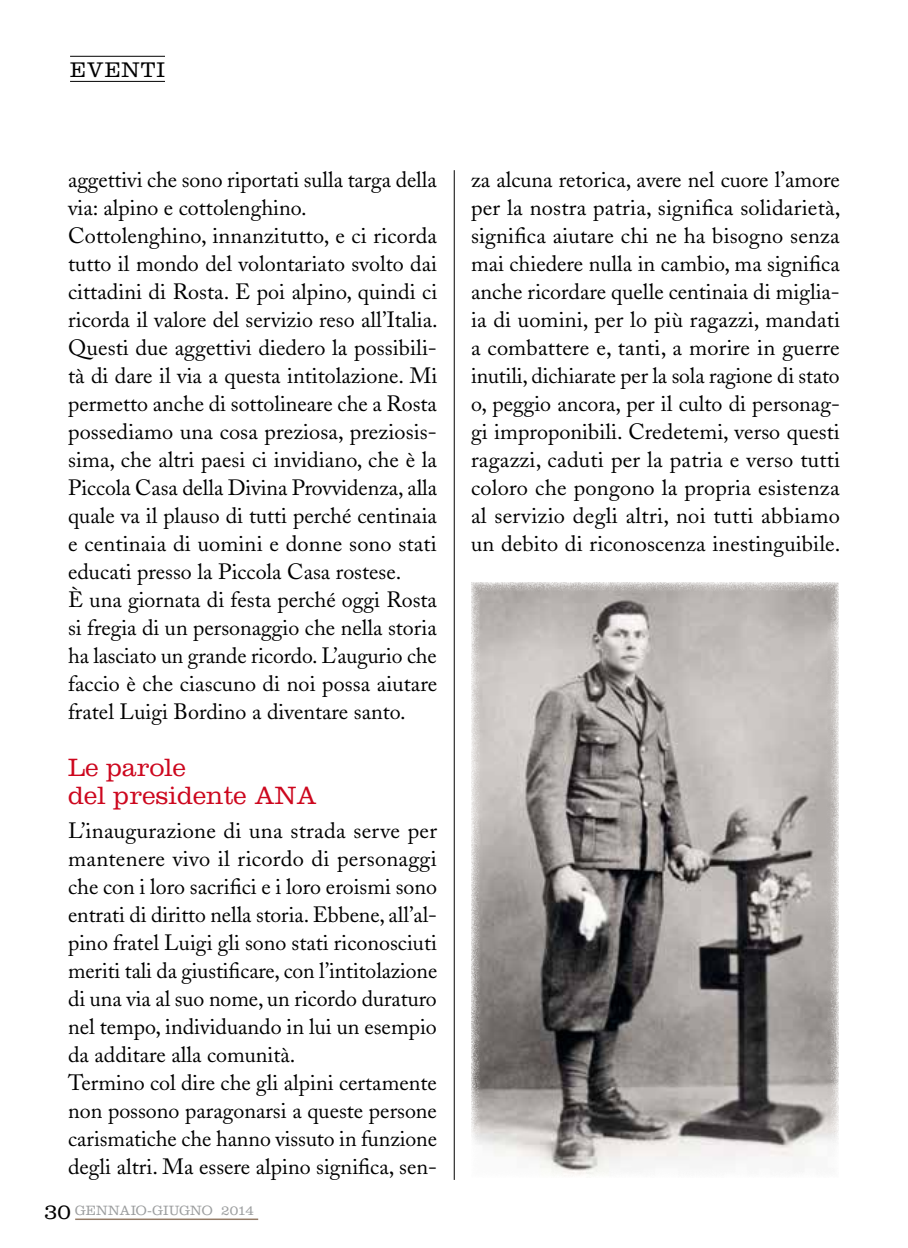
<style>
.page{position:relative;width:908px;height:1248px;background:#fff}
.page>*{position:absolute;margin:0;border:0;box-sizing:border-box;transform-origin:0 0}
.t1{font:300 26px/28px "Clarendon";color:#cd071e}
.t2{font:22px/28px "Adobe Caslon";color:#000}
.t3{font:300 22px "Clarendon";color:#000}
.t4{font:300 14px "Clarendon";letter-spacing:-.005em;color:#9c9e9f}
.s1{font-size:22px;color:#000}
</style>
<div class="page">
<hr style="left:75px;top:1218px;width:183px;height:1px;background:#957c67">
<hr style="left:453px;top:170px;width:1px;height:1009px;background:#000">
<hr style="left:70px;top:56px;width:95px;height:1px;background:#000">
<hr style="left:70px;top:81px;width:95px;height:1px;background:#000">
<img style="left:471px;top:582px;width:367px;height:593px">
<p class="t3" style="left:70px;top:57px;width:84px">Eventi</p>
<p class="t2" style="left:68px;top:166px;width:371px">aggettivi che sono riportati sulla targa della via: alpino e cottolenghino.<br>Cottolenghino, innanzitutto, e ci ricorda tutto il mondo del volontariato svolto dai cittadini di Rosta. E poi alpino, quindi ci ricorda il valore del servizio reso all’Italia.<br>Questi due aggettivi diedero la possibili&shy;tà di dare il via a questa intitolazione. Mi permetto anche di sottolineare che a Rosta possediamo una cosa preziosa, preziosis&shy;sima, che altri paesi ci invidiano, che è la Piccola Casa della Divina Provvidenza, alla quale va il plauso di tutti perché centinaia e centinaia di uomini e donne sono stati educati presso la Piccola Casa rostese.<br>È una giornata di festa perché oggi Rosta si fregia di un personaggio che nella storia ha lasciato un grande ricordo. L’augurio che faccio è che ciascuno di noi possa aiutare fratel Luigi Bordino a diventare santo.</p>
<p class="t1" style="left:68px;top:753px;width:250px">Le parole<br>del presidente ANA</p>
<p class="t2" style="left:68px;top:816px;width:370px">L’inaugurazione di una strada serve per mantenere vivo il ricordo di personaggi che con i loro sacrifici e i loro eroismi sono entrati di diritto nella storia. Ebbene, all’al&shy;pino fratel Luigi gli sono stati riconosciuti meriti tali da giustificare, con l’intitolazione di una via al suo nome, un ricordo duraturo nel tempo, individuando in lui un esempio da additare alla comunità.<br>Termino col dire che gli alpini certamente non possono paragonarsi a queste persone carismatiche che hanno vissuto in funzione degli altri. Ma essere alpino significa, sen-</p>
<p class="t4" style="left:44px;top:1202px;width:44px"><span class="s1">30</span> GENN</p>
<p class="t4" style="left:119px;top:1202px;width:62px">AIO-GIUGNO</p>
<p class="t4" style="left:221px;top:1202px;width:34px">2014</p>
<p class="t2" style="left:471px;top:166px;width:371px;text-align:justify">za alcuna retorica, avere nel cuore l’amore per la nostra patria, significa solidarietà, significa aiutare chi ne ha bisogno senza mai chiedere nulla in cambio, ma significa anche ricordare quelle centinaia di miglia&shy;ia di uomini, per lo più ragazzi, mandati a combattere e, tanti, a morire in guerre inutili, dichiarate per la sola ragione di stato o, peggio ancora, per il culto di personag&shy;gi improponibili. Credetemi, verso questi ragazzi, caduti per la patria e verso tutti coloro che pongono la propria esistenza al servizio degli altri, noi tutti abbiamo un debito di riconoscenza inestinguibile.</p>
</div>
